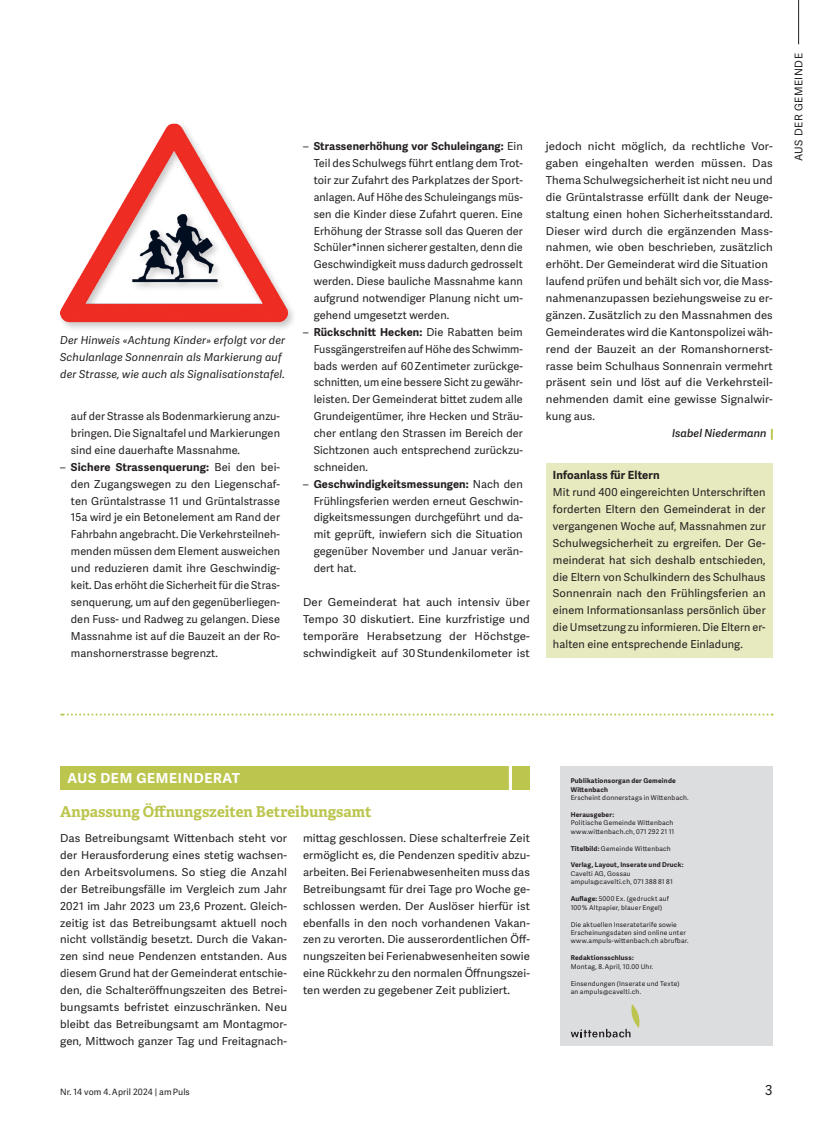
<style>
.page{position:relative;width:833px;height:1134px;background:#fff}
.page>*{position:absolute;margin:0;border:0;box-sizing:border-box;transform-origin:0 0}
.t1{font:700 15px "Adelle";color:#bcc54e}
.t2{font:700 13.75px "Adelle Sans";letter-spacing:.05em;color:#fff}
.t3{font:13.75px "Adelle Sans";color:#231f20}
.t4{font:700 11.25px "Adelle Sans";letter-spacing:.01em;color:#231f20}
.t5{font:11px/16.9px "Adelle Sans";letter-spacing:.01em;color:#231f20;text-align:justify}
.t6{font:11px/16.9px "Adelle Sans";letter-spacing:.01em;color:#231f20;text-align:justify;scale:1.05 1}
.t7{font:italic 11px/16.9px "Adelle Sans";letter-spacing:.015em;color:#231f20}
.t8{font:italic 600 11px "Adelle Sans";letter-spacing:.005em;color:#231f20}
.t9{font:10.62px "Adelle Sans";letter-spacing:.05em;color:#231f20}
.t10{font:8.75px "Adelle Sans";letter-spacing:.01em;color:#231f20}
.t11{font:6.62px/8.5px "Adelle Sans";letter-spacing:.03em;color:#231f20}
.t12{font:700 6.62px/8.5px "Adelle Sans";letter-spacing:.03em;color:#231f20}
.s1{font-weight:700}
</style>
<div class="page">
<hr style="left:798px;top:0;width:1px;height:44px;background:#231f20">
<img style="left:60px;top:123px;width:227px;height:206px">
<div style="left:546px;top:464px;width:226px;height:25px;background:#e6eabe"></div>
<div style="left:546px;top:481px;width:226px;height:177px;background:#e6eabe"></div>
<div style="left:560px;top:766px;width:212px;height:279px;background:#dcdddf"></div>
<svg style="left:570px;top:1004px;width:69px;height:33px"></svg>
<div style="left:60px;top:766px;width:470px;height:23px;background:#bcc54e"></div>
<hr style="left:509px;top:766px;width:3px;height:27px;background:#fff">
<svg style="left:61px;top:713px;width:711px;height:2px"></svg>
<p class="t7" style="left:60px;top:332px;width:226px">Der Hinweis «Achtung Kinder» erfolgt vor der<br>Schulanlage Sonnenrain als Markierung auf der Strasse, wie auch als Signalisationstafel.</p>
<p class="t5" style="left:71px;top:408px;width:211px">auf der Strasse als Bodenmarkierung anzu&shy;bringen. Die Signaltafel und Markierungen sind eine dauerhafte Massnahme.</p>
<p class="t5" style="left:71px;top:459px;width:211px;text-indent:-11px">– <span class="s1">Sichere Strassenquerung:</span> Bei den bei&shy;den Zugangswegen zu den Liegenschaf&shy;ten Grüntalstrasse 11 und Grüntalstrasse 15a wird je ein Betonelement am Rand der Fahrbahn angebracht. Die Verkehrsteilneh&shy;menden müssen dem Element ausweichen und reduzieren damit ihre Geschwindig&shy;keit. Das erhöht die Sicherheit für die Stras&shy;senquerung, um auf den gegenüberliegen&shy;den Fuss- und Radweg zu gelangen. Diese Massnahme ist auf die Bauzeit an der Ro&shy;manshornerstrasse begrenzt.</p>
<p class="t5" style="left:314px;top:138px;width:211px;text-indent:-11px">– <span class="s1">Strassenerhöhung vor Schuleingang:</span> Ein Teil des Schulwegs führt entlang dem Trot&shy;toir zur Zufahrt des Parkplatzes der Sport&shy;anlagen. Auf Höhe des Schuleingangs müs&shy;sen die Kinder diese Zufahrt queren. Eine Erhöhung der Strasse soll das Queren der Schüler*innen sicherer gestalten, denn die Geschwindigkeit muss dadurch gedrosselt werden. Diese bauliche Massnahme kann aufgrund notwendiger Planung nicht um&shy;gehend umgesetzt werden.</p>
<p class="t5" style="left:314px;top:324px;width:211px;text-indent:-11px">– <span class="s1">Rückschnitt Hecken:</span> Die Rabatten beim Fussgängerstreifen auf Höhe des Schwimm&shy;bads werden auf 60 Zentimeter zurückge&shy;schnitten, um eine bessere Sicht zu gewähr&shy;leisten. Der Gemeinderat bittet zudem alle Grundeigentümer, ihre Hecken und Sträu&shy;cher entlang den Strassen im Bereich der Sichtzonen auch entsprechend zurückzu&shy;schneiden.</p>
<p class="t5" style="left:314px;top:476px;width:211px;text-indent:-11px">– <span class="s1">Geschwindigkeitsmessungen:</span> Nach den Frühlingsferien werden erneut Geschwin&shy;digkeitsmessungen durchgeführt und da&shy;mit geprüft, inwiefern sich die Situation gegenüber November und Januar verän&shy;dert hat.</p>
<p class="t6" style="left:303px;top:594px;width:217px">Der Gemeinderat hat auch intensiv über Tempo 30 diskutiert. Eine kurzfristige und temporäre Herabsetzung der Höchstge&shy;schwindigkeit auf 30 Stundenkilometer ist</p>
<p class="t6" style="left:546px;top:138px;width:218px;text-align:left">jedoch nicht möglich, da rechtliche Vor&shy;gaben eingehalten werden müssen. Das Thema Schulwegsicherheit ist nicht neu und die Grüntalstrasse erfüllt dank der Neuge&shy;staltung einen hohen Sicherheitsstandard.<br>Dieser wird durch die ergänzenden Mass&shy;nahmen, wie oben beschrieben, zusätzlich erhöht. Der Gemeinderat wird die Situation laufend prüfen und behält sich vor, die Mass&shy;nahmenanzupassen beziehungsweise zu er&shy;gänzen. Zusätzlich zu den Massnahmen des Gemeinderates wird die Kantonspolizei wäh&shy;rend der Bauzeit an der Romanshornerst&shy;rasse beim Schulhaus Sonnenrain vermehrt präsent sein und löst auf die Verkehrsteil&shy;nehmenden damit eine gewisse Signalwir&shy;kung aus.</p>
<p class="t8" style="left:672px;top:427px;width:96px">Isabel Niedermann</p>
<p class="t4" style="left:553px;top:468px;width:108px">Infoanlass für Eltern</p>
<p class="t5" style="left:553px;top:484px;width:214px">Mit rund 400 eingereichten Unterschriften forderten Eltern den Gemeinderat in der vergangenen Woche auf, Massnahmen zur Schulwegsicherheit zu ergreifen. Der Ge&shy;meinderat hat sich deshalb entschieden, die Eltern von Schulkindern des Schulhaus Sonnenrain nach den Frühlingsferien an einem Informationsanlass persönlich über die Umsetzung zu informieren. Die Eltern er&shy;halten eine entsprechende Einladung.</p>
<p class="t9" style="left:792px;top:161px;width:110px;rotate:-90deg">AUS DER GEMEINDE</p>
<p class="t2" style="left:67px;top:770px;width:174px">AUS DEM GEMEINDERAT</p>
<h1 class="t1" style="left:60px;top:802px;width:313px">Anpassung Öffnungszeiten Betreibungsamt</h1>
<p class="t6" style="left:60px;top:830px;width:218px">Das Betreibungsamt Wittenbach steht vor der Herausforderung eines stetig wachsen&shy;den Arbeitsvolumens. So stieg die Anzahl der Betreibungsfälle im Vergleich zum Jahr 2021 im Jahr 2023 um 23,6 Prozent. Gleich&shy;zeitig ist das Betreibungsamt aktuell noch nicht vollständig besetzt. Durch die Vakan&shy;zen sind neue Pendenzen entstanden. Aus diesem Grund hat der Gemeinderat entschie&shy;den, die Schalteröffnungszeiten des Betrei&shy;bungsamts befristet einzuschränken. Neu bleibt das Betreibungsamt am Montagmor&shy;gen, Mittwoch ganzer Tag und Freitagnach-</p>
<p class="t5" style="left:303px;top:830px;width:228px">mittag geschlossen. Diese schalterfreie Zeit ermöglicht es, die Pendenzen speditiv abzu&shy;arbeiten. Bei Ferienabwesenheiten muss das Betreibungsamt für drei Tage pro Woche ge&shy;schlossen werden. Der Auslöser hierfür ist ebenfalls in den noch vorhandenen Vakan&shy;zen zu verorten. Die ausserordentlichen Öff&shy;nungszeiten bei Ferienabwesenheiten sowie eine Rückkehr zu den normalen Öffnungszei&shy;ten werden zu gegebener Zeit publiziert.</p>
<p class="t12" style="left:570px;top:777px;width:107px">Publikationsorgan der Gemeinde<br>Wittenbach</p>
<p class="t11" style="left:570px;top:793px;width:120px">Erscheint donnerstags in Wittenbach.</p>
<p class="t12" style="left:570px;top:810px;width:45px">Herausgeber:</p>
<p class="t11" style="left:570px;top:819px;width:105px">Politische Gemeinde Wittenbach www.wittenbach.ch, 071 292 21 11</p>
<p class="t11" style="left:570px;top:844px;width:102px"><span class="s1">Titelbild:</span> Gemeinde Wittenbach</p>
<p class="t12" style="left:570px;top:861px;width:114px">Verlag, Layout, Inserate und Druck:</p>
<p class="t11" style="left:570px;top:869px;width:104px">Cavelti AG, Gossau ampuls@cavelti.ch, 071 388 81 81</p>
<p class="t11" style="left:570px;top:895px;width:100px"><span class="s1">Auflage:</span> 5000 Ex. (gedruckt auf<br>100 % Altpapier, blauer Engel)</p>
<p class="t11" style="left:570px;top:920px;width:119px">Die aktuellen Inseratetarife sowie<br>Erscheinungsdaten sind online unter www.ampuls-wittenbach.ch abrufbar.</p>
<p class="t12" style="left:570px;top:954px;width:65px">Redaktionsschluss:</p>
<p class="t11" style="left:570px;top:962px;width:84px">Montag, 8. April, 10.00 Uhr.</p>
<p class="t11" style="left:570px;top:979px;width:110px">Einsendungen (Inserate und Texte) an ampuls@cavelti.ch.</p>
<p class="t10" style="left:60px;top:1087px;width:131px">Nr. 14 vom 4. April 2024 | am Puls</p>
<p class="t3" style="left:765px;top:1082px;width:9px">3</p>
</div>
